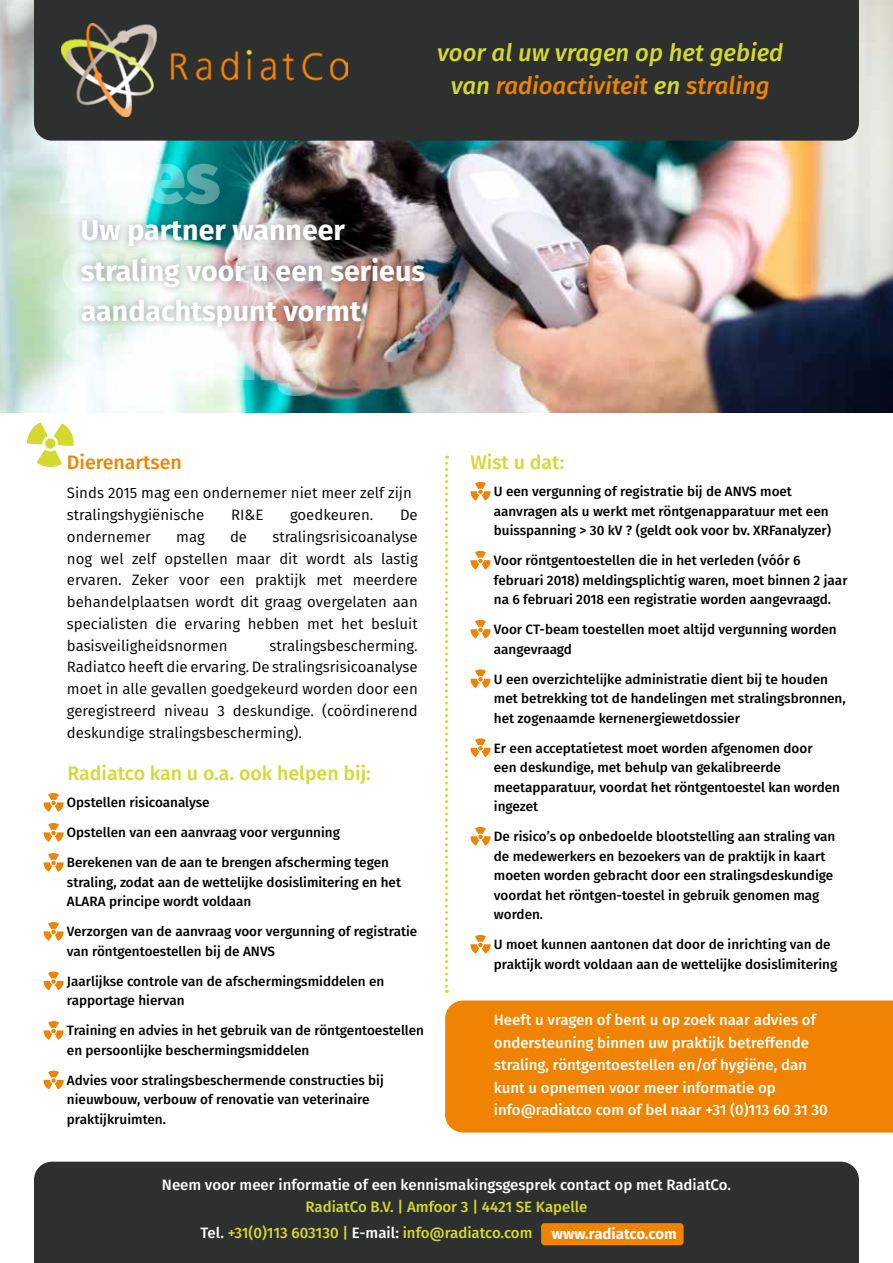
<style>
.page{position:relative;width:893px;height:1263px;background:#fff}
.page>*{position:absolute;margin:0;border:0;box-sizing:border-box;transform-origin:0 0}
.t1{font:700 28.5px/40.5px "Fira Sans";color:#fff}
.t2{font:italic 500 24px/33px "Fira Sans";color:#d3d92f;text-align:center}
.t3{font:500 19.5px "Fira Sans";color:#d3d92f}
.t4{font:500 19.5px "Fira Sans";color:#f08301}
.t5{font:15px/21.8px "Fira Sans";color:#000;text-align:justify}
.t6{font:500 15px/22.5px "Fira Sans";color:#fff}
.t7{font:500 15px/25.5px "Fira Sans";color:#d3d92f}
.t8{font:700 15px "Fira Sans";color:#fff}
.t9{font:500 13.5px/19.5px "Fira Sans";color:#000}
.s1{color:#f08301}
.s2{color:#fff}
</style>
<div class="page">
<img style="left:0;top:0;width:893px;height:412px">
<div style="left:34px;top:0;width:825px;height:141px;background:#2e302f"></div>
<img style="left:62px;top:23px;width:285px;height:93px">
<div style="left:34px;top:1162px;width:825px;height:101px;background:#2e302f"></div>
<div style="left:541px;top:1223px;width:143px;height:22px;background:#f08301;border-radius:3px"></div>
<img style="left:61px;top:321px;width:257px;height:75px">
<svg style="left:63px;top:252px;width:11px;height:41px"></svg>
<svg style="left:60px;top:149px;width:160px;height:55px"></svg>
<div style="left:74px;top:213px;width:358px;height:122px;background:#000;opacity:.35"></div>
<svg style="left:27px;top:422px;width:47px;height:45px"></svg>
<svg style="left:44px;top:793px;width:20px;height:19px"></svg>
<svg style="left:44px;top:823px;width:20px;height:19px"></svg>
<svg style="left:44px;top:853px;width:20px;height:19px"></svg>
<svg style="left:44px;top:922px;width:20px;height:19px"></svg>
<svg style="left:44px;top:971px;width:20px;height:19px"></svg>
<svg style="left:44px;top:1021px;width:20px;height:19px"></svg>
<svg style="left:44px;top:1070px;width:20px;height:19px"></svg>
<svg style="left:445px;top:456px;width:3px;height:537px"></svg>
<svg style="left:470px;top:481px;width:20px;height:20px"></svg>
<svg style="left:470px;top:550px;width:20px;height:20px"></svg>
<svg style="left:470px;top:619px;width:20px;height:20px"></svg>
<svg style="left:470px;top:669px;width:20px;height:19px"></svg>
<svg style="left:470px;top:738px;width:20px;height:19px"></svg>
<svg style="left:470px;top:826px;width:20px;height:20px"></svg>
<svg style="left:470px;top:934px;width:20px;height:20px"></svg>
<div style="left:445px;top:1000px;width:448px;height:132px;background:#f08301"></div>
<h2 class="t2" style="left:437px;top:35px;width:348px">voor al uw vragen op het gebied van <span class="s1">radioactiviteit</span> en <span class="s1">straling</span></h2>
<h1 class="t1" style="left:81px;top:208px;width:346px">Uw partner wanneer straling voor u een serieus aandachtspunt vormt</h1>
<h3 class="t4" style="left:67px;top:446px;width:116px">Dierenartsen</h3>
<p class="t5" style="left:67px;top:482px;width:346px">Sinds 2015 mag een ondernemer niet meer zelf zijn stralingshygiënische</p>
<p class="t5" style="left:231px;top:503px;width:34px">RI&amp;E</p>
<p class="t5" style="left:290px;top:503px;width:85px">goedkeuren.</p>
<p class="t5" style="left:400px;top:503px;width:19px">De</p>
<p class="t5" style="left:67px;top:525px;width:352px;text-indent:205px">stralingsrisicoanalyse nog wel zelf opstellen maar dit wordt als lastig ervaren. Zeker voor een praktijk met meerdere behandelplaatsen wordt dit graag overgelaten aan specialisten die ervaring hebben met het besluit basisveiligheidsnormen</p>
<p class="t5" style="left:67px;top:525px;width:85px">ondernemer</p>
<p class="t5" style="left:176px;top:525px;width:30px">mag</p>
<p class="t5" style="left:230px;top:525px;width:19px">de</p>
<p class="t5" style="left:67px;top:634px;width:352px;text-indent:202px">stralingsbescherming.<br>Radiatco heeft die ervaring. De stralingsrisicoanalyse moet in alle gevallen goedgekeurd worden door een geregistreerd niveau 3 deskundige. (coördinerend deskundige stralingsbescherming).</p>
<h3 class="t3" style="left:68px;top:758px;width:305px">Radiatco kan u o.a. ook helpen bij:</h3>
<p class="t9" style="left:67px;top:792px;width:144px">Opstellen risicoanalyse</p>
<p class="t9" style="left:67px;top:822px;width:274px">Opstellen van een aanvraag voor vergunning</p>
<p class="t9" style="left:67px;top:852px;width:336px">Berekenen van de aan te brengen afscherming tegen straling, zodat aan de wettelijke dosislimitering en het<br>ALARA principe wordt voldaan</p>
<p class="t9" style="left:67px;top:921px;width:352px">Verzorgen van de aanvraag voor vergunning of registratie van röntgentoestellen bij de ANVS</p>
<p class="t9" style="left:67px;top:970px;width:319px">Jaarlijkse controle van de afschermingsmiddelen en rapportage hiervan</p>
<p class="t9" style="left:67px;top:1020px;width:359px">Training en advies in het gebruik van de röntgentoestellen en persoonlijke beschermingsmiddelen</p>
<p class="t9" style="left:67px;top:1069px;width:318px">Advies voor stralingsbeschermende constructies bij nieuwbouw, verbouw of renovatie van veterinaire praktijkruimten.</p>
<h3 class="t3" style="left:470px;top:446px;width:95px">Wist u dat:</h3>
<p class="t9" style="left:494px;top:481px;width:339px">U een vergunning of registratie bij de ANVS moet aanvragen als u werkt met röntgenapparatuur met een buisspanning &gt; 30 kV ? (geldt ook voor bv. XRFanalyzer)</p>
<p class="t9" style="left:494px;top:550px;width:355px">Voor röntgentoestellen die in het verleden (vóór 6 februari 2018) meldingsplichtig waren, moet binnen 2 jaar na 6 februari 2018 een registratie worden aangevraagd.</p>
<p class="t9" style="left:494px;top:619px;width:344px">Voor CT-beam toestellen moet altijd vergunning worden aangevraagd</p>
<p class="t9" style="left:494px;top:668px;width:353px">U een overzichtelijke administratie dient bij te houden met betrekking tot de handelingen met stralingsbronnen, het zogenaamde kernenergiewetdossier</p>
<p class="t9" style="left:494px;top:737px;width:348px">Er een acceptatietest moet worden afgenomen door<br>een deskundige, met behulp van gekalibreerde meetapparatuur, voordat het röntgentoestel kan worden ingezet</p>
<p class="t9" style="left:494px;top:826px;width:343px">De risico’s op onbedoelde blootstelling aan straling van de medewerkers en bezoekers van de praktijk in kaart moeten worden gebracht door een stralingsdeskundige voordat het röntgen-toestel in gebruik genomen mag worden.</p>
<p class="t9" style="left:494px;top:934px;width:345px">U moet kunnen aantonen dat door de inrichting van de praktijk wordt voldaan aan de wettelijke dosislimitering</p>
<p class="t6" style="left:494px;top:1008px;width:335px">Heeft u vragen of bent u op zoek naar advies of ondersteuning binnen uw praktijk betreffende straling, röntgentoestellen en/of hygiëne, dan kunt u opnemen voor meer informatie op info@radiatco com of bel naar +31 (0)113 60 31 30</p>
<p class="t6" style="left:162px;top:1172px;width:571px">Neem voor meer informatie of een kennismakingsgesprek contact op met RadiatCo.</p>
<p class="t7" style="left:200px;top:1193px;width:388px;text-indent:105px">RadiatCo B.V. | Amfoor 3 | 4421 SE Kapelle<br><span class="s2">Tel.</span> +31(0)113 603130 | <span class="s2">E-mail:</span> info@radiatco.com</p>
<p class="t8" style="left:552px;top:1221px;width:126px">www.radiatco.com</p>
</div>
